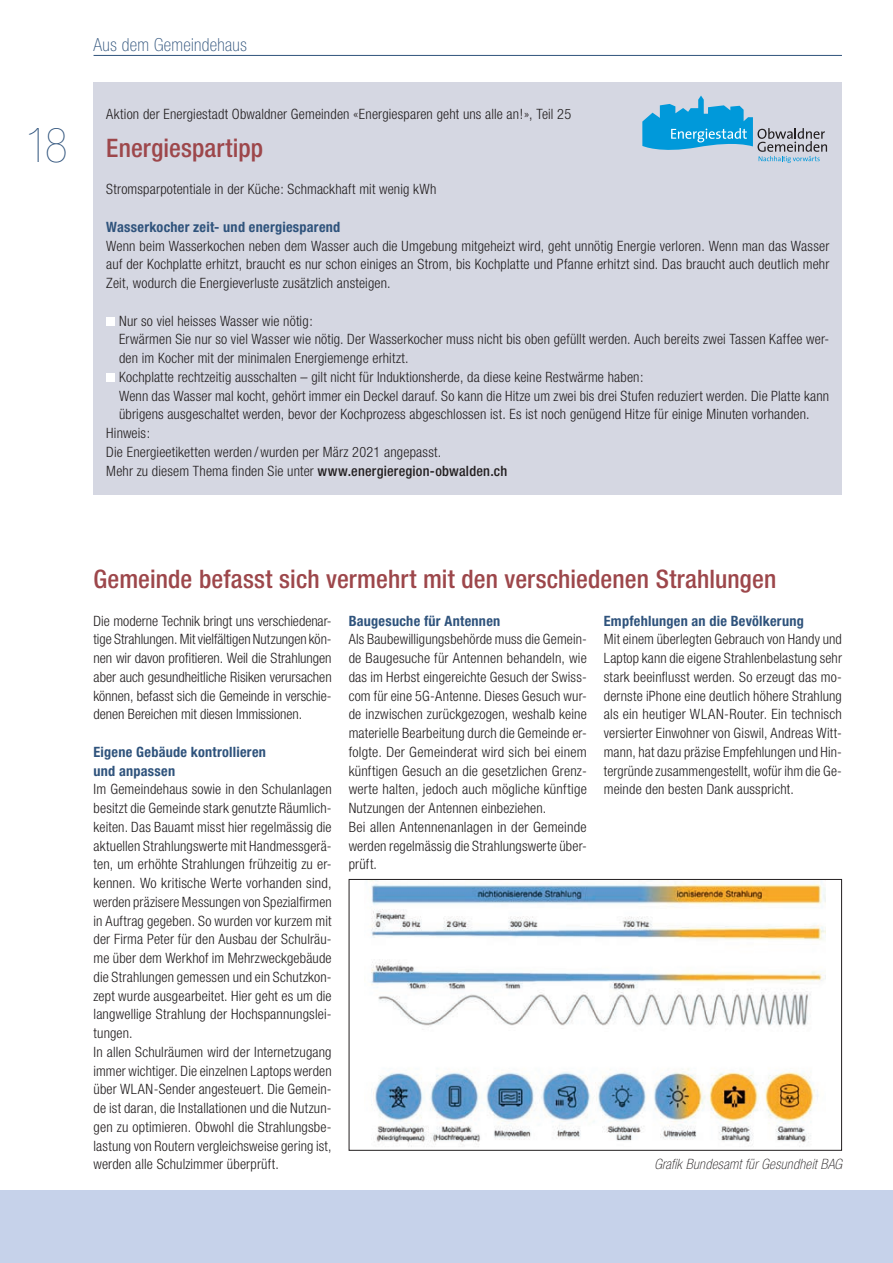
<style>
.page{position:relative;width:893px;height:1263px;background:#fff}
.page>*{position:absolute;margin:0;border:0;box-sizing:border-box;transform-origin:0 0}
.t1{font:900 condensed 48px "Helvetica Neue";color:#2f537c}
.t2{font:500 condensed 25.5px "Helvetica Neue";letter-spacing:.005em;color:#9d474b}
.t3{font:100 condensed 18px "Helvetica Neue";letter-spacing:.02em;color:#2f537c}
.t4{font:300 condensed 14.25px/18.8px "Helvetica Neue";letter-spacing:.01em;color:#231f20;text-align:justify}
.t5{font:700 condensed 14.25px/18.8px "Helvetica Neue";letter-spacing:.02em;color:#2f537c}
.t6{font:italic 100 condensed 14.25px "Helvetica Neue";letter-spacing:.02em;color:#231f20}
.s1{font-weight:500}
</style>
<div class="page">
<div style="left:0;top:1191px;width:893px;height:72px;background:#c6d2ea"></div>
<hr style="left:94px;top:55px;width:748px;height:1px;background:#2f537c">
<div style="left:94px;top:82px;width:748px;height:412px;background:#d5d7e2"></div>
<div style="left:106px;top:317px;width:9px;height:9px;background:#fff"></div>
<div style="left:106px;top:373px;width:9px;height:9px;background:#fff"></div>
<svg style="left:642px;top:96px;width:185px;height:67px"></svg>
<img style="left:370px;top:881px;width:456px;height:266px">
<div style="left:349px;top:879px;width:493px;height:272px;border:1px solid #231f20"></div>
<h1 class="t1" style="left:26px;top:119px;width:44px">18</h1>
<p class="t3" style="left:94px;top:35px;width:155px">Aus dem Gemeindehaus</p>
<p class="t4" style="left:106px;top:105px;width:466px">Aktion der Energiestadt Obwaldner Gemeinden «Energiesparen geht uns alle an!», Teil 25</p>
<h2 class="t2" style="left:106px;top:133px;width:158px">Energiespartipp</h2>
<p class="t4" style="left:106px;top:180px;width:332px">Stromsparpotentiale in der Küche: Schmackhaft mit wenig kWh</p>
<p class="t5" style="left:106px;top:217px;width:236px">Wasserkocher zeit- und energiesparend</p>
<p class="t4" style="left:106px;top:236px;width:724px">Wenn beim Wasserkochen neben dem Wasser auch die Umgebung mitgeheizt wird, geht unnötig Energie verloren. Wenn man das Wasser auf der Kochplatte erhitzt, braucht es nur schon einiges an Strom, bis Kochplatte und Pfanne erhitzt sind. Das braucht auch deutlich mehr Zeit, wodurch die Energieverluste zusätzlich ansteigen.</p>
<p class="t4" style="left:119px;top:311px;width:195px">Nur so viel heisses Wasser wie nötig:</p>
<p class="t4" style="left:119px;top:330px;width:712px">Erwärmen Sie nur so viel Wasser wie nötig. Der Wasserkocher muss nicht bis oben gefüllt werden. Auch bereits zwei Tassen Kaffee wer-</p>
<p class="t4" style="left:119px;top:349px;width:291px">den im Kocher mit der minimalen Energiemenge erhitzt.</p>
<p class="t4" style="left:119px;top:367px;width:526px">Kochplatte rechtzeitig ausschalten – gilt nicht für Induktionsherde, da diese keine Restwärme haben:</p>
<p class="t4" style="left:119px;top:386px;width:712px">Wenn das Wasser mal kocht, gehört immer ein Deckel darauf. So kann die Hitze um zwei bis drei Stufen reduziert werden. Die Platte kann</p>
<p class="t4" style="left:119px;top:405px;width:692px">übrigens ausgeschaltet werden, bevor der Kochprozess abgeschlossen ist. Es ist noch genügend Hitze für einige Minuten vorhanden.</p>
<p class="t4" style="left:106px;top:424px;width:45px">Hinweis:</p>
<p class="t4" style="left:106px;top:442px;width:336px">Die Energieetiketten werden / wurden per März 2021 angepasst.</p>
<p class="t4" style="left:106px;top:461px;width:402px">Mehr zu diesem Thema finden Sie unter <span class="s1">www.energieregion-obwalden.ch</span></p>
<h2 class="t2" style="left:94px;top:564px;width:684px">Gemeinde befasst sich vermehrt mit den verschiedenen Strahlungen</h2>
<p class="t4" style="left:94px;top:611px;width:240px">Die moderne Technik bringt uns verschiedenar&shy;tige Strahlungen. Mit vielfältigen Nutzungen kön&shy;nen wir davon profitieren. Weil die Strahlungen aber auch gesundheitliche Risiken verursachen können, befasst sich die Gemeinde in verschie&shy;denen Bereichen mit diesen Immissionen.</p>
<p class="t5" style="left:94px;top:742px;width:174px">Eigene Gebäude kontrollieren und anpassen</p>
<p class="t4" style="left:94px;top:780px;width:240px;text-align:left">Im Gemeindehaus sowie in den Schulanlagen besitzt die Gemeinde stark genutzte Räumlich&shy;keiten. Das Bauamt misst hier regelmässig die aktuellen Strahlungswerte mit Handmessgerä&shy;ten, um erhöhte Strahlungen frühzeitig zu er&shy;kennen. Wo kritische Werte vorhanden sind, werden präzisere Messungen von Spezialfirmen in Auftrag gegeben. So wurden vor kurzem mit der Firma Peter für den Ausbau der Schulräu&shy;me über dem Werkhof im Mehrzweckgebäude die Strahlungen gemessen und ein Schutzkon&shy;zept wurde ausgearbeitet. Hier geht es um die langwellige Strahlung der Hochspannungslei&shy;tungen.<br>In allen Schulräumen wird der Internetzugang immer wichtiger. Die einzelnen Laptops werden über WLAN-Sender angesteuert. Die Gemein&shy;de ist daran, die Installationen und die Nutzun&shy;gen zu optimieren. Obwohl die Strahlungsbe&shy;lastung von Routern vergleichsweise gering ist, werden alle Schulzimmer überprüft.</p>
<p class="t5" style="left:349px;top:611px;width:153px">Baugesuche für Antennen</p>
<p class="t4" style="left:349px;top:630px;width:240px;text-align:left">Als Baubewilligungsbehörde muss die Gemein&shy;de Baugesuche für Antennen behandeln, wie das im Herbst eingereichte Gesuch der Swiss&shy;com für eine 5G-Antenne. Dieses Gesuch wur&shy;de inzwischen zurückgezogen, weshalb keine materielle Bearbeitung durch die Gemeinde er&shy;folgte. Der Gemeinderat wird sich bei einem künftigen Gesuch an die gesetzlichen Grenz&shy;werte halten, jedoch auch mögliche künftige Nutzungen der Antennen einbeziehen.<br>Bei allen Antennenanlagen in der Gemeinde werden regelmässig die Strahlungswerte über&shy;prüft.</p>
<p class="t5" style="left:604px;top:611px;width:202px">Empfehlungen an die Bevölkerung</p>
<p class="t4" style="left:604px;top:630px;width:240px">Mit einem überlegten Gebrauch von Handy und Laptop kann die eigene Strahlenbelastung sehr stark beeinflusst werden. So erzeugt das mo&shy;dernste iPhone eine deutlich höhere Strahlung als ein heutiger WLAN-Router. Ein technisch versierter Einwohner von Giswil, Andreas Witt&shy;mann, hat dazu präzise Empfehlungen und Hin&shy;tergründe zusammengestellt, wofür ihm die Ge&shy;meinde den besten Dank ausspricht.</p>
<p class="t6" style="left:654px;top:1156px;width:189px">Grafik Bundesamt für Gesundheit BAG</p>
</div>
